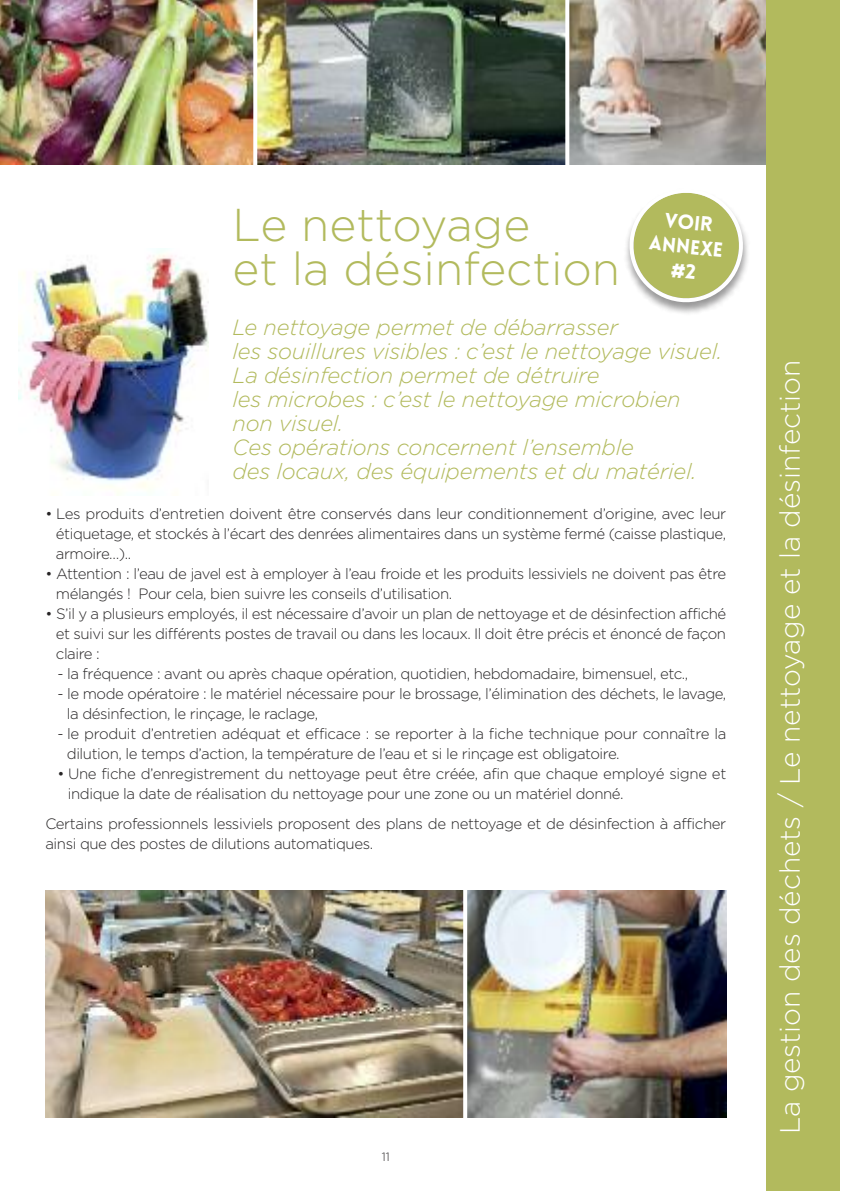
<style>
.page{position:relative;width:851px;height:1191px;background:#fff}
.page>*{position:absolute;margin:0;border:0;box-sizing:border-box;transform-origin:0 0}
.t1{font:300 46px/44px "Gotham HTF";color:#b2ba5d}
.t2{font:300 28px "Gotham HTF";color:#fff}
.t3{font:italic 300 22px/24px "Gotham HTF";letter-spacing:-.01em;color:#b2ba5d}
.t4{font:900 20px/24px "Lovelo";color:#fff;text-align:center}
.t5{font:300 15px/20px "Gotham HTF";letter-spacing:-.03em;color:#272526}
.t6{font:300 12px "Gotham HTF";color:#272526}
</style>
<div class="page">
<img style="left:569px;top:0;width:196px;height:164px">
<div style="left:765px;top:0;width:74px;height:1191px;background:#b2ba5d"></div>
<img style="left:257px;top:0;width:308px;height:164px">
<img style="left:0;top:0;width:253px;height:164px">
<img style="left:657px;top:234px;width:91px;height:80px">
<img style="left:19px;top:248px;width:189px;height:247px">
<svg style="left:253px;top:0;width:1px;height:165px"></svg>
<svg style="left:565px;top:0;width:1px;height:165px"></svg>
<img style="left:45px;top:890px;width:418px;height:227px">
<img style="left:467px;top:890px;width:259px;height:227px">
<svg style="left:463px;top:890px;width:1px;height:228px"></svg>
<svg style="left:626px;top:193px;width:119px;height:112px"></svg>
<h1 class="t1" style="left:232px;top:203px;width:389px">Le nettoyage<br>et la désinfection</h1>
<h3 class="t4" style="left:653px;top:206px;width:75px;rotate:6deg">VOIR<br>ANNEXE</h3>
<p class="t3" style="left:232px;top:315px;width:491px">Le nettoyage permet de débarrasser<br>les souillures visibles : c’est le nettoyage visuel.<br>La désinfection permet de détruire<br>les microbes : c’est le nettoyage microbien non visuel.<br>Ces opérations concernent l’ensemble<br>des locaux, des équipements et du matériel.</p>
<p class="t5" style="left:56px;top:504px;width:671px;text-align:justify;text-indent:-11px">• Les produits d’entretien doivent être conservés dans leur conditionnement d’origine, avec leur étiquetage, et stockés à l’écart des denrées alimentaires dans un système fermé (caisse plastique, armoire…)..</p>
<p class="t5" style="left:56px;top:564px;width:671px;text-indent:-11px">• Attention : l’eau de javel est à employer à l’eau froide et les produits lessiviels ne doivent pas être mélangés ! Pour cela, bien suivre les conseils d’utilisation.</p>
<p class="t5" style="left:56px;top:604px;width:671px;text-align:justify;text-indent:-11px">• S’il y a plusieurs employés, il est nécessaire d’avoir un plan de nettoyage et de désinfection affiché et suivi sur les différents postes de travail ou dans les locaux. Il doit être précis et énoncé de façon claire :</p>
<p class="t5" style="left:57px;top:664px;width:632px">- la fréquence : avant ou après chaque opération, quotidien, hebdomadaire, bimensuel, etc.,</p>
<p class="t5" style="left:67px;top:684px;width:661px;text-indent:-10px">- le mode opératoire : le matériel nécessaire pour le brossage, l’élimination des déchets, le lavage, la désinfection, le rinçage, le raclage,</p>
<p class="t5" style="left:67px;top:724px;width:661px;text-indent:-10px">- le produit d’entretien adéquat et efficace : se reporter à la fiche technique pour connaître la dilution, le temps d’action, la température de l’eau et si le rinçage est obligatoire.</p>
<p class="t5" style="left:68px;top:764px;width:659px;text-indent:-11px">• Une fiche d’enregistrement du nettoyage peut être créée, afin que chaque employé signe et indique la date de réalisation du nettoyage pour une zone ou un matériel donné.</p>
<p class="t5" style="left:45px;top:814px;width:682px">Certains professionnels lessiviels proposent des plans de nettoyage et de désinfection à afficher ainsi que des postes de dilutions automatiques.</p>
<p class="t6" style="left:381px;top:1149px;width:10px">11</p>
<h2 class="t2" style="left:773px;top:1134px;width:776px;rotate:-90deg">La gestion des déchets / Le nettoyage et la désinfection</h2>
</div>
